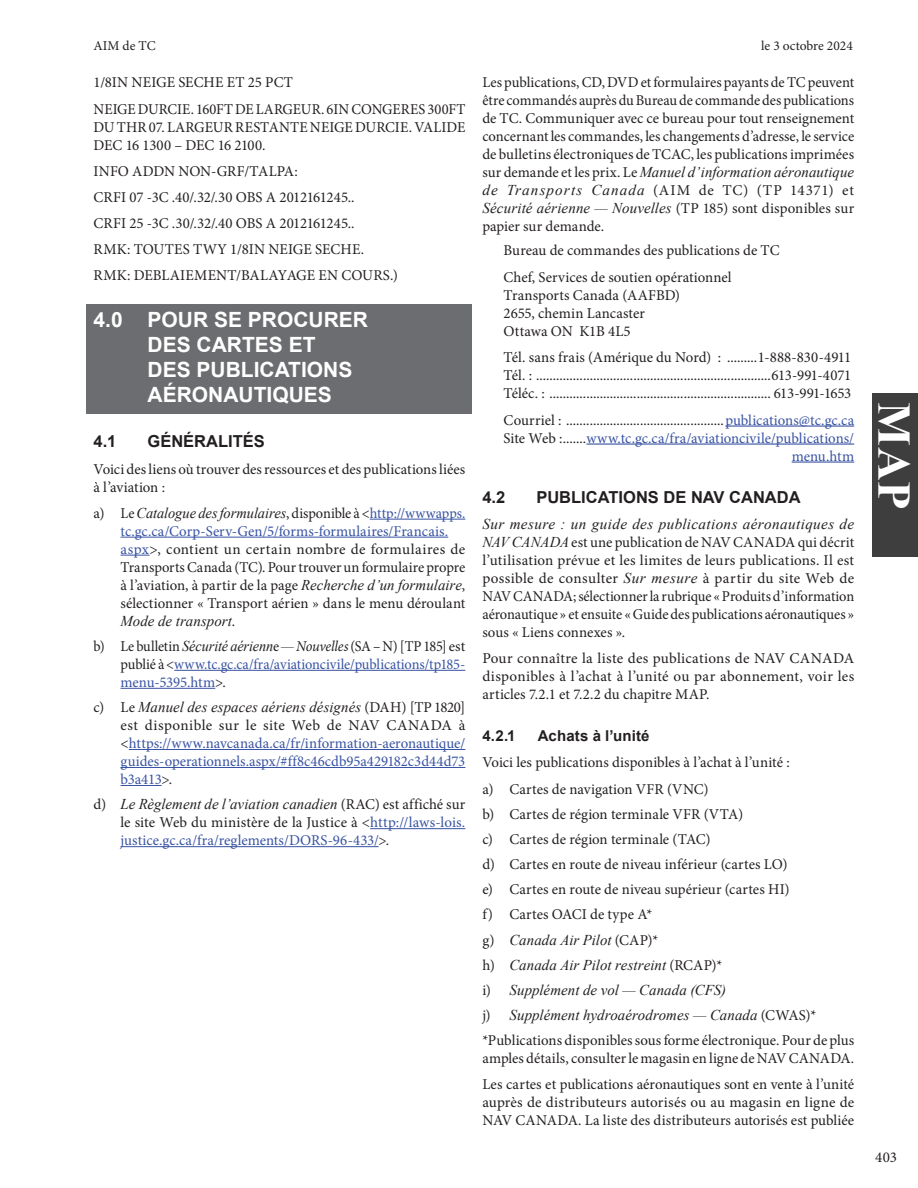
<style>
.page{position:relative;width:918px;height:1188px;background:#fff}
.page>*{position:absolute;margin:0;border:0;box-sizing:border-box;transform-origin:0 0}
.t1{font:700 46.5px "Times New Roman";color:#fff}
.t2{font:700 21px/25.2px "Arial";color:#fff}
.t3{font:700 16.5px "Arial";color:#231f20}
.t4{font:15px/18px "Minion Pro";color:#231f20}
.t5{font:15px/18px "Minion Pro";color:#3853a3;text-align:justify}
.t6{font:italic 15px/25.2px "Times New Roman";letter-spacing:.005em;color:#231f20}
.t7{font:15px/18px "Minion Pro";color:#3853a3;text-align:justify;scale:.96 1}
.t8{font:italic 15px "Times New Roman";letter-spacing:.005em;color:#231f20;scale:.96 1}
.t9{font:italic 15px "Times New Roman";letter-spacing:.025em;color:#231f20}
.t10{font:15px "Minion Pro";letter-spacing:.065em;color:#231f20}
.t11{font:700 15px "Arial";letter-spacing:.01em;color:#231f20}
.t12{font:13.5px "Minion Pro";color:#231f20}
.s1{font-family:"Minion Pro";font-style:normal}
.s2{font-family:"Minion Pro";font-style:normal;color:#3853a3}
.s3{color:#3853a3}
.s4{font-family:"Times New Roman";font-style:italic}
.s5{color:#231f20}
.s6{font-family:"Times New Roman";font-style:italic;color:#231f20}
.s7{font-style:italic;color:#231f20}
</style>
<div class="page">
<div style="left:86px;top:304px;width:386px;height:110px;background:#6c6d70"></div>
<hr style="left:370px;top:519px;width:95px;height:1px;background:#3853a3">
<hr style="left:121px;top:537px;width:327px;height:1px;background:#3853a3">
<svg style="left:121px;top:555px;width:29px;height:1px"></svg>
<hr style="left:174px;top:670px;width:291px;height:1px;background:#3853a3">
<hr style="left:121px;top:688px;width:94px;height:1px;background:#3853a3">
<hr style="left:129px;top:749px;width:336px;height:1px;background:#3853a3">
<hr style="left:121px;top:767px;width:344px;height:1px;background:#3853a3">
<hr style="left:121px;top:785px;width:41px;height:1px;background:#3853a3">
<hr style="left:370px;top:828px;width:95px;height:1px;background:#3853a3">
<hr style="left:121px;top:846px;width:258px;height:1px;background:#3853a3">
<hr style="left:725px;top:425px;width:129px;height:2px;background:#3853a3">
<hr style="left:586px;top:443px;width:268px;height:2px;background:#3853a3">
<hr style="left:792px;top:461px;width:62px;height:2px;background:#3853a3">
<div style="left:872px;top:393px;width:46px;height:164px;background:#3e3e3f"></div>
<p class="t12" style="left:94px;top:37px;width:64px">AIM de TC</p>
<p class="t12" style="left:761px;top:37px;width:93px">le 3 octobre 2024</p>
<p class="t4" style="left:94px;top:70px;width:373px;line-height:26.1px">1/8IN NEIGE SECHE ET 25 PCT<br>NEIGE DURCIE. 160FT DE LARGEUR. 6IN CONGERES 300FT</p>
<p class="t4" style="left:94px;top:118px;width:373px">DU THR 07. LARGEUR RESTANTE NEIGE DURCIE. VALIDE<br>DEC 16 1300 – DEC 16 2100.</p>
<p class="t4" style="left:94px;top:158px;width:306px;line-height:26.1px">INFO ADDN NON-GRF/TALPA:<br>CRFI 07 -3C .40/.32/.30 OBS A 2012161245..<br>CRFI 25 -3C .30/.32/.40 OBS A 2012161245..<br>RMK: TOUTES TWY 1/8IN NEIGE SECHE.<br>RMK: DEBLAIEMENT/BALAYAGE EN COURS.)</p>
<h2 class="t2" style="left:148px;top:308px;width:222px;text-indent:-54px">4.0 POUR SE PROCURER<br>DES CARTES ET<br>DES PUBLICATIONS<br>AÉRONAUTIQUES</h2>
<p class="t3" style="left:94px;top:431px;width:24px">4.1</p>
<p class="t3" style="left:148px;top:431px;width:119px">GÉNÉRALITÉS</p>
<p class="t4" style="left:94px;top:460px;width:373px">Voici des liens où trouver des ressources et des publications liées à l’aviation :</p>
<p class="t8" style="left:94px;top:502px;width:389px"><span class="s1">a) Le</span> Catalogue des formulaires<span class="s1">, disponible à &lt;</span><span class="s2">http://wwwapps.</span></p>
<p class="t4" style="left:121px;top:522px;width:346px"><span class="s3">tc.gc.ca/Corp-Serv-Gen/5/forms-formulaires/Francais. aspx</span>&gt;, contient un certain nombre de formulaires de Transports Canada (TC). Pour trouver un formulaire propre à l’aviation, à partir de la page <span class="s4">Recherche d’un formulaire</span>, sélectionner « Transport aérien » dans le menu déroulant</p>
<p class="t6" style="left:121px;top:608px;width:116px">Mode de transport<span class="s1">.</span></p>
<p class="t7" style="left:121px;top:637px;width:361px;text-indent:-27px"><span class="s5">b) Le bulletin</span> <span class="s6">Sécurité aérienn</span><span class="s5">e</span><span class="s6">—</span> <span class="s7">Nouvelles</span> <span class="s5">(SA – N) [TP 185] est publié à &lt;</span>www.tc.gc.ca/fra/aviationcivile/publications/tp185- menu-5395.htm<span class="s5">&gt;.</span></p>
<p class="t6" style="left:94px;top:694px;width:373px"><span class="s1">c) Le</span> Manuel des espaces aériens désignés <span class="s1">(DAH) [TP 1820]</span></p>
<p class="t5" style="left:121px;top:716px;width:346px"><span class="s5">est disponible sur le site Web de NAV CANADA à &lt;</span>https://www.navcanada.ca/fr/information-aeronautique/ guides-operationnels.aspx/#ff8c46cdb95a429182c3d44d73 b3a413<span class="s5">&gt;.</span></p>
<p class="t6" style="left:94px;top:791px;width:373px"><span class="s1">d)</span> Le Règlement de l’aviation canadien <span class="s1">(RAC) est affiché sur</span></p>
<p class="t5" style="left:121px;top:813px;width:346px"><span class="s5">le site Web du ministère de la Justice à &lt;</span>http://laws-lois. justice.gc.ca/fra/reglements/DORS-96-433/<span class="s5">&gt;.</span></p>
<p class="t4" style="left:482px;top:74px;width:373px;text-align:justify">Les publications, CD, DVD et formulaires payants de TC peuvent être commandés auprès du Bureau de commande des publications de TC. Communiquer avec ce bureau pour tout renseignement concernant les commandes, les changements d’adresse, le service de bulletins électroniques de TCAC, les publications imprimées</p>
<p class="t6" style="left:482px;top:159px;width:373px"><span class="s1">sur demande et les prix. Le</span> Manuel d’information aéronautique</p>
<p class="t10" style="left:482px;top:181px;width:373px"><span class="s4">de Transports Canada</span> (AIM de TC) (TP 14371) et</p>
<p class="t6" style="left:482px;top:195px;width:373px">Sécurité aérienne — Nouvelles <span class="s1">(TP 185) sont disponibles sur</span></p>
<p class="t4" style="left:504px;top:215px;width:277px;line-height:23.5px;text-indent:-21px">papier sur demande.<br>Bureau de commandes des publications de TC</p>
<p class="t4" style="left:504px;top:268px;width:229px">Chef, Services de soutien opérationnel<br>Transports Canada (AAFBD)<br>2655, chemin Lancaster<br>Ottawa ON K1B 4L5</p>
<p class="t4" style="left:504px;top:348px;width:349px;text-align:justify">Tél. sans frais (Amérique du Nord) : .........1-888-830-4911<br>Tél. : ......................................................................613-991-4071<br>Téléc. : .................................................................. 613-991-1653</p>
<p class="t5" style="left:504px;top:411px;width:352px;text-align:right"><span class="s5">Courriel : ...............................................</span>publications@tc.gc.ca<br><span class="s5">Site Web :.......</span>www.tc.gc.ca/fra/aviationcivile/publications/ menu.htm</p>
<p class="t3" style="left:482px;top:486px;width:24px">4.2</p>
<p class="t3" style="left:536px;top:486px;width:266px">PUBLICATIONS DE NAV CANADA</p>
<p class="t9" style="left:482px;top:514px;width:373px">Sur mesure : un guide des publications aéronautiques de</p>
<p class="t4" style="left:482px;top:533px;width:373px;text-align:justify"><span class="s4">NAV CANADA</span> est une publication de NAV CANADA qui décrit l’utilisation prévue et les limites de leurs publications. Il est possible de consulter <span class="s4">Sur mesure</span> à partir du site Web de NAV CANADA; sélectionner la rubrique « Produits d’information aéronautique » et ensuite « Guide des publications aéronautiques » sous « Liens connexes ».</p>
<p class="t4" style="left:482px;top:650px;width:373px;text-align:justify">Pour connaître la liste des publications de NAV CANADA disponibles à l’achat à l’unité ou par abonnement, voir les articles 7.2.1 et 7.2.2 du chapitre MAP.</p>
<p class="t11" style="left:482px;top:726px;width:35px">4.2.1</p>
<p class="t11" style="left:538px;top:726px;width:113px">Achats à l’unité</p>
<p class="t4" style="left:482px;top:750px;width:309px;line-height:25.3px">Voici les publications disponibles à l’achat à l’unité : a) Cartes de navigation VFR (VNC)<br>b) Cartes de région terminale VFR (VTA)<br>c) Cartes de région terminale (TAC)<br>d) Cartes en route de niveau inférieur (cartes LO) e) Cartes en route de niveau supérieur (cartes HI) f) Cartes OACI de type A*</p>
<p class="t6" style="left:482px;top:927px;width:335px"><span class="s1">g)</span> Canada Air Pilot <span class="s1">(CAP)*<br>h)</span> Canada Air Pilot restreint <span class="s1">(RCAP)*<br>i)</span> Supplément de vol — Canada (CFS)<br><span class="s1">j)</span> Supplément hydroaérodromes — Canada <span class="s1">(CWAS)*</span></p>
<p class="t4" style="left:482px;top:1032px;width:373px">*Publications disponibles sous forme électronique. Pour de plus amples détails, consulter le magasin en ligne de NAV CANADA.</p>
<p class="t4" style="left:482px;top:1076px;width:373px;text-align:justify">Les cartes et publications aéronautiques sont en vente à l’unité auprès de distributeurs autorisés ou au magasin en ligne de NAV CANADA. La liste des distributeurs autorisés est publiée</p>
<h1 class="t1" style="left:926px;top:402px;width:109px;rotate:90deg">MAP</h1>
<p class="t4" style="left:875px;top:1148px;width:23px">403</p>
</div>
